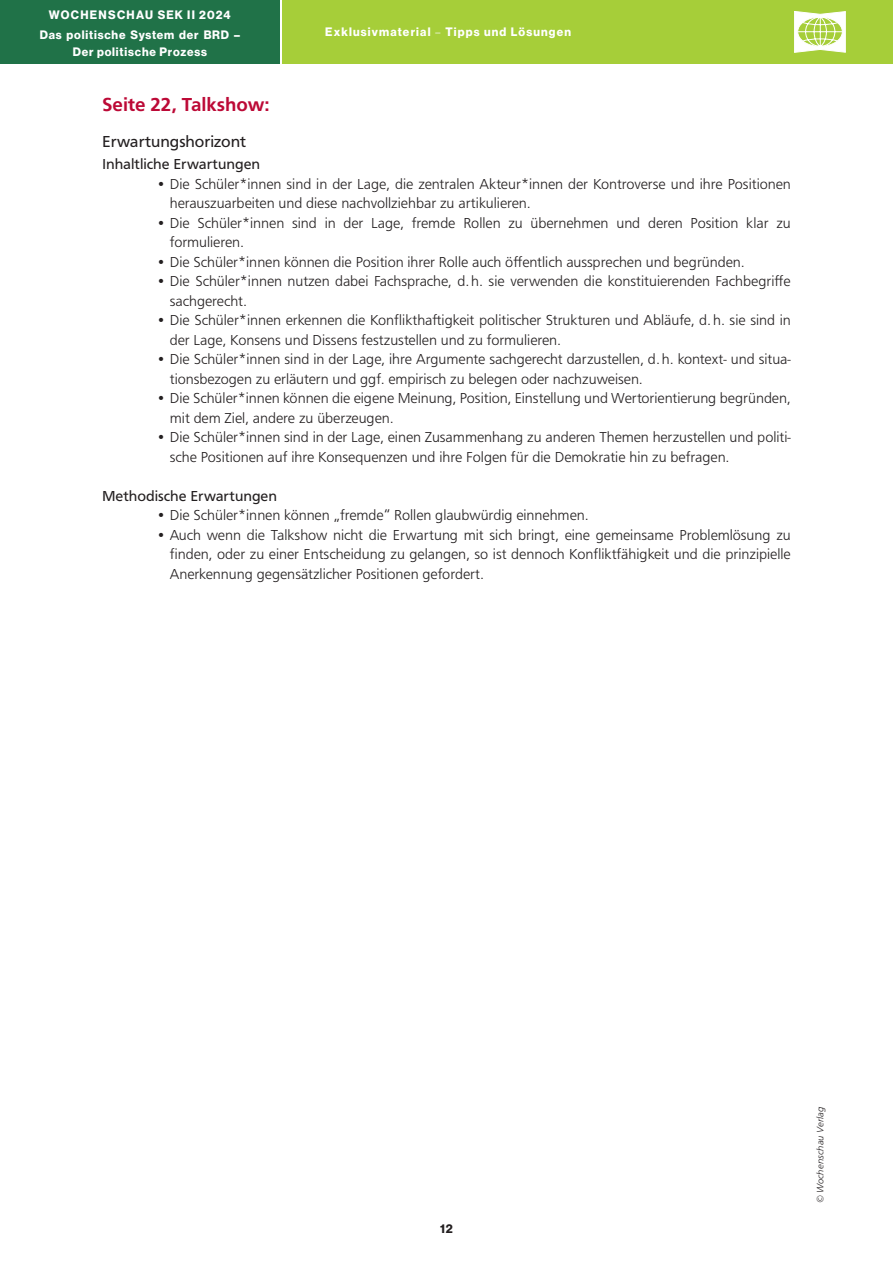
<style>
.page{position:relative;width:893px;height:1263px;background:#fff}
.page>*{position:absolute;margin:0;border:0;box-sizing:border-box;transform-origin:0 0}
.ÜS3_medium_13_13{font:500 19.5px "Front Page Pro";color:#bc0936}
.FT_ÜS_regular_11_13{font:16.5px "Front Page Pro";color:#231f20}
.FT_Light_10_13{font:300 15px/19.5px "Front Page Pro";letter-spacing:-.005em;color:#231f20}
.FT_Light_10_13-2{font:15px "Front Page Pro";color:#231f20}
.t1{font:12px/16.5px "N Haas Grotesk DS Std 75 Bd";letter-spacing:.07em;color:#fff;text-align:center}
.t2{font:12px "N Haas Grotesk DS Std 75 Bd";letter-spacing:.09em;color:#fff}
.t3{font:12px "N Haas Grotesk DS Std 75 Bd";letter-spacing:.115em;color:#fff}
.t4{font:12px "N Haas Grotesk DS Std 75 Bd";color:#231f20}
.Methoden_Arbeitsblatt{font:italic 300 9.75px "Front Page Pro";letter-spacing:.01em;color:#231f20}
.s1{font-family:"Front Page Pro";font-weight:300}
</style>
<div class="page">
<div style="left:283px;top:0;width:610px;height:64px;background:#a6ce39"></div>
<div style="left:0;top:0;width:280px;height:64px;background:#207248"></div>
<svg style="left:794px;top:11px;width:51px;height:41px"></svg>
<p class="t3" style="left:49px;top:7px;width:183px">WOCHENSCHAU SEK II 2024</p>
<p class="t1" style="left:40px;top:27px;width:202px">Das politische System der BRD –<br>Der politische Prozess</p>
<p class="t2" style="left:325px;top:25px;width:247px">Exklusivmaterial <span class="s1">–</span> Tipps und Lösungen</p>
<p class="ÜS3_medium_13_13" style="left:102px;top:90px;width:169px">Seite 22, Talkshow:</p>
<p class="FT_ÜS_regular_11_13" style="left:102px;top:129px;width:146px">Erwartungshorizont</p>
<p class="FT_Light_10_13-2" style="left:102px;top:153px;width:159px">Inhaltliche Erwartungen</p>
<p class="FT_Light_10_13" style="left:170px;top:173px;width:622px;text-indent:-14px">• Die Schüler*innen sind in der Lage, die zentralen Akteur*innen der Kontroverse und ihre Positionen herauszuarbeiten und diese nachvollziehbar zu artikulieren.</p>
<p class="FT_Light_10_13" style="left:170px;top:212px;width:623px;text-indent:-14px">• Die Schüler*innen sind in der Lage, fremde Rollen zu übernehmen und deren Position klar zu formulieren.</p>
<p class="FT_Light_10_13" style="left:156px;top:251px;width:590px">• Die Schüler*innen können die Position ihrer Rolle auch öffentlich aussprechen und begründen.</p>
<p class="FT_Light_10_13" style="left:170px;top:271px;width:623px;text-indent:-14px">• Die Schüler*innen nutzen dabei Fachsprache, d.h. sie verwenden die konstituierenden Fachbegriffe sachgerecht.</p>
<p class="FT_Light_10_13" style="left:170px;top:310px;width:623px;text-indent:-14px">• Die Schüler*innen erkennen die Konflikthaftigkeit politischer Strukturen und Abläufe, d.h. sie sind in der Lage, Konsens und Dissens festzustellen und zu formulieren.</p>
<p class="FT_Light_10_13" style="left:170px;top:349px;width:623px;text-indent:-14px">• Die Schüler*innen sind in der Lage, ihre Argumente sachgerecht darzustellen, d.h. kontext- und situa&shy;tionsbezogen zu erläutern und ggf. empirisch zu belegen oder nachzuweisen.</p>
<p class="FT_Light_10_13" style="left:170px;top:388px;width:623px;text-indent:-14px">• Die Schüler*innen können die eigene Meinung, Position, Einstellung und Wertorientierung begründen, mit dem Ziel, andere zu überzeugen.</p>
<p class="FT_Light_10_13" style="left:170px;top:427px;width:623px;text-indent:-14px">• Die Schüler*innen sind in der Lage, einen Zusammenhang zu anderen Themen herzustellen und politi&shy;sche Positionen auf ihre Konsequenzen und ihre Folgen für die Demokratie hin zu befragen.</p>
<p class="FT_Light_10_13-2" style="left:102px;top:485px;width:176px">Methodische Erwartungen</p>
<p class="FT_Light_10_13" style="left:156px;top:505px;width:434px">• Die Schüler*innen können „fremde“ Rollen glaubwürdig einnehmen.</p>
<p class="FT_Light_10_13" style="left:170px;top:524px;width:623px;text-align:justify;text-indent:-14px">• Auch wenn die Talkshow nicht die Erwartung mit sich bringt, eine gemeinsame Problemlösung zu finden, oder zu einer Entscheidung zu gelangen, so ist dennoch Konfliktfähigkeit und die prinzipielle Anerkennung gegensätzlicher Positionen gefordert.</p>
<p class="t4" style="left:440px;top:1222px;width:14px">12</p>
<p class="Methoden_Arbeitsblatt" style="left:813px;top:1203px;width:99px;rotate:-90deg">© Wochenschau Verlag</p>
</div>
